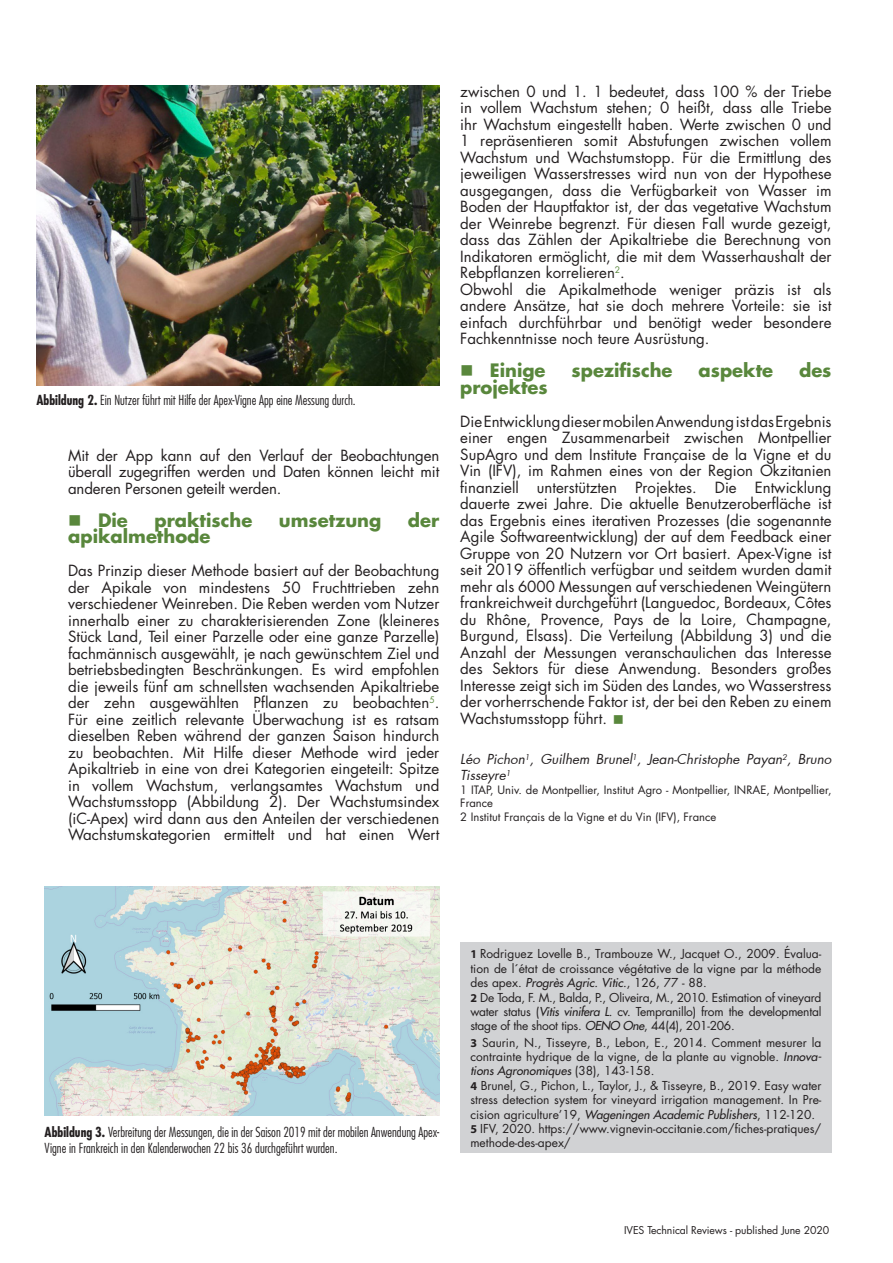
<style>
.page{position:relative;width:893px;height:1263px;background:#fff}
.page>*{position:absolute;margin:0;border:0;box-sizing:border-box;transform-origin:0 0}
.t1{font:700 18px "Futura";color:#59873c}
.t2{font:15px/16.5px "Futura";color:#231f20;text-align:justify}
.t3{font:300 condensed 13.5px/16.2px "Futura";color:#231f20}
.t4{font:italic 13.5px/16.2px "Futura";color:#231f20}
.t5{font:12px/14.4px "Futura";color:#231f20;text-align:justify}
.t6{font:11.25px/13.5px "Futura";color:#231f20}
.t7{font:10.5px "Futura";letter-spacing:-.01em;color:#231f20}
.s1{font-weight:700}
.s2{color:#59873c}
.s3{font-family:"Myriad Pro";font-weight:700}
.s4{font-style:italic}
</style>
<div class="page">
<div style="left:460px;top:943px;width:371px;height:210px;background:#d1d2d4"></div>
<img style="left:36px;top:85px;width:403px;height:300px">
<img style="left:45px;top:887px;width:394px;height:228px">
<p class="t3" style="left:36px;top:392px;width:321px"><span class="s1">Abbildung 2.</span> Ein Nutzer führt mit Hilfe der Apex-Vigne App eine Messung durch.</p>
<p class="t2" style="left:68px;top:446px;width:373px">Mit der App kann auf den Verlauf der Beobachtungen überall zugegriffen werden und Daten können leicht mit anderen Personen geteilt werden.</p>
<p class="t1" style="left:68px;top:507px;width:61px">■ Die</p>
<p class="t1" style="left:155px;top:507px;width:99px">praktische</p>
<p class="t1" style="left:279px;top:507px;width:104px">umsetzung</p>
<p class="t1" style="left:408px;top:507px;width:33px">der</p>
<p class="t1" style="left:68px;top:524px;width:144px">apikalmethode</p>
<p class="t2" style="left:68px;top:562px;width:373px">Das Prinzip dieser Methode basiert auf der Beobachtung der Apikale von mindestens 50 Fruchttrieben zehn verschiedener Weinreben. Die Reben werden vom Nutzer innerhalb einer zu charakterisierenden Zone (kleineres Stück Land, Teil einer Parzelle oder eine ganze Parzelle) fachmännisch ausgewählt, je nach gewünschtem Ziel und betriebsbedingten Beschränkungen. Es wird empfohlen die jeweils fünf am schnellsten wachsenden Apikaltriebe der zehn ausgewählten Pflanzen zu beobachten<sup>5</sup>.<br>Für eine zeitlich relevante Überwachung ist es ratsam dieselben Reben während der ganzen Saison hindurch zu beobachten. Mit Hilfe dieser Methode wird jeder Apikaltrieb in eine von drei Kategorien eingeteilt: Spitze in vollem Wachstum, verlangsamtes Wachstum und Wachstumsstopp (Abbildung 2). Der Wachstumsindex (iC-Apex) wird dann aus den Anteilen der verschiedenen Wachstumskategorien ermittelt und hat einen Wert</p>
<p class="t2" style="left:460px;top:83px;width:373px">zwischen 0 und 1. 1 bedeutet, dass 100 % der Triebe in vollem Wachstum stehen; 0 heißt, dass alle Triebe ihr Wachstum eingestellt haben. Werte zwischen 0 und 1 repräsentieren somit Abstufungen zwischen vollem Wachstum und Wachstumstopp. Für die Ermittlung des jeweiligen Wasserstresses wird nun von der Hypothese ausgegangen, dass die Verfügbarkeit von Wasser im Boden der Hauptfaktor ist, der das vegetative Wachstum der Weinrebe begrenzt. Für diesen Fall wurde gezeigt, dass das Zählen der Apikaltriebe die Berechnung von Indikatoren ermöglicht, die mit dem Wasserhaushalt der Rebpflanzen korrelieren<sup>2</sup>.</p>
<p class="t2" style="left:460px;top:281px;width:373px">Obwohl die Apikalmethode weniger präzis ist als andere Ansätze, hat sie doch mehrere Vorteile: sie ist einfach durchführbar und benötigt weder besondere Fachkenntnisse noch teure Ausrüstung.</p>
<p class="t1" style="left:460px;top:358px;width:87px">■ Einige</p>
<p class="t1" style="left:572px;top:358px;width:103px">spezifische</p>
<p class="t1" style="left:698px;top:358px;width:76px">aspekte</p>
<p class="t1" style="left:799px;top:358px;width:34px">des</p>
<p class="t1" style="left:460px;top:375px;width:89px">projektes</p>
<p class="t2" style="left:460px;top:413px;width:373px">Die Entwicklung dieser mobilen Anwendung ist das Ergebnis einer engen Zusammenarbeit zwischen Montpellier SupAgro und dem Institute Française de la Vigne et du Vin (IFV), im Rahmen eines von der Region Okzitanien finanziell unterstützten Projektes. Die Entwicklung dauerte zwei Jahre. Die aktuelle Benutzeroberfläche ist das Ergebnis eines iterativen Prozesses (die sogenannte Agile Softwareentwicklung) der auf dem Feedback einer Gruppe von 20 Nutzern vor Ort basiert. Apex-Vigne ist seit 2019 öffentlich verfügbar und seitdem wurden damit mehr als 6000 Messungen auf verschiedenen Weingütern frankreichweit durchgeführt (Languedoc, Bordeaux, Côtes du Rhône, Provence, Pays de la Loire, Champagne, Burgund, Elsass). Die Verteilung (Abbildung 3) und die Anzahl der Messungen veranschaulichen das Interesse des Sektors für diese Anwendung. Besonders großes Interesse zeigt sich im Süden des Landes, wo Wasserstress der vorherrschende Faktor ist, der bei den Reben zu einem Wachstumsstopp führt. <span class="s2">■</span></p>
<p class="t4" style="left:460px;top:751px;width:373px">Léo Pichon<sup>1</sup>, Guilhem Brunel<sup>1</sup>, Jean-Christophe Payan<sup>2</sup>, Bruno<br>Tisseyre<sup>1</sup></p>
<p class="t6" style="left:460px;top:783px;width:373px">1 ITAP, Univ. de Montpellier, Institut Agro - Montpellier, INRAE, Montpellier,<br>France</p>
<p class="t6" style="left:460px;top:810px;width:258px">2 Institut Français de la Vigne et du Vin (IFV), France</p>
<p class="t3" style="left:45px;top:1123px;width:396px"><span class="s1">Abbildung 3.</span> Verbreitung der Messungen, die in der Saison 2019 mit der mobilen Anwendung Apex-<br>Vigne in Frankreich in den Kalenderwochen 22 bis 36 durchgeführt wurden.</p>
<p class="t5" style="left:470px;top:946px;width:352px"><span class="s3">1</span> Rodriguez Lovelle B., Trambouze W., Jacquet O., 2009. Évalua&shy;tion de l´état de croissance végétative de la vigne par la méthode des apex. <span class="s4">Progrès Agric. Vitic.</span>, 126, 77 - 88.</p>
<p class="t5" style="left:470px;top:990px;width:352px"><span class="s3">2</span> De Toda, F. M., Balda, P., Oliveira, M., 2010. Estimation of vineyard water status (<span class="s4">Vitis vinifera L.</span> cv. Tempranillo) from the developmental stage of the shoot tips. <span class="s4">OENO One</span>, 44(4), 201-206.</p>
<p class="t5" style="left:470px;top:1035px;width:353px"><span class="s3">3</span> Saurin, N., Tisseyre, B., Lebon, E., 2014. Comment mesurer la contrainte hydrique de la vigne, de la plante au vignoble. <span class="s4">Innova&shy;tions Agronomiques</span> (38), 143-158.</p>
<p class="t5" style="left:470px;top:1078px;width:353px"><span class="s3">4</span> Brunel, G., Pichon, L., Taylor, J., &amp; Tisseyre, B., 2019. Easy water stress detection system for vineyard irrigation management. In Pre&shy;cision agriculture’19, <span class="s4">Wageningen Academic Publishers</span>, 112-120.</p>
<p class="t5" style="left:470px;top:1121px;width:352px"><span class="s3">5</span> IFV, 2020. https://www.vignevin-occitanie.com/fiches-pratiques/ methode-des-apex/</p>
<p class="t7" style="left:624px;top:1223px;width:207px">IVES Technical Reviews - published June 2020</p>
</div>
